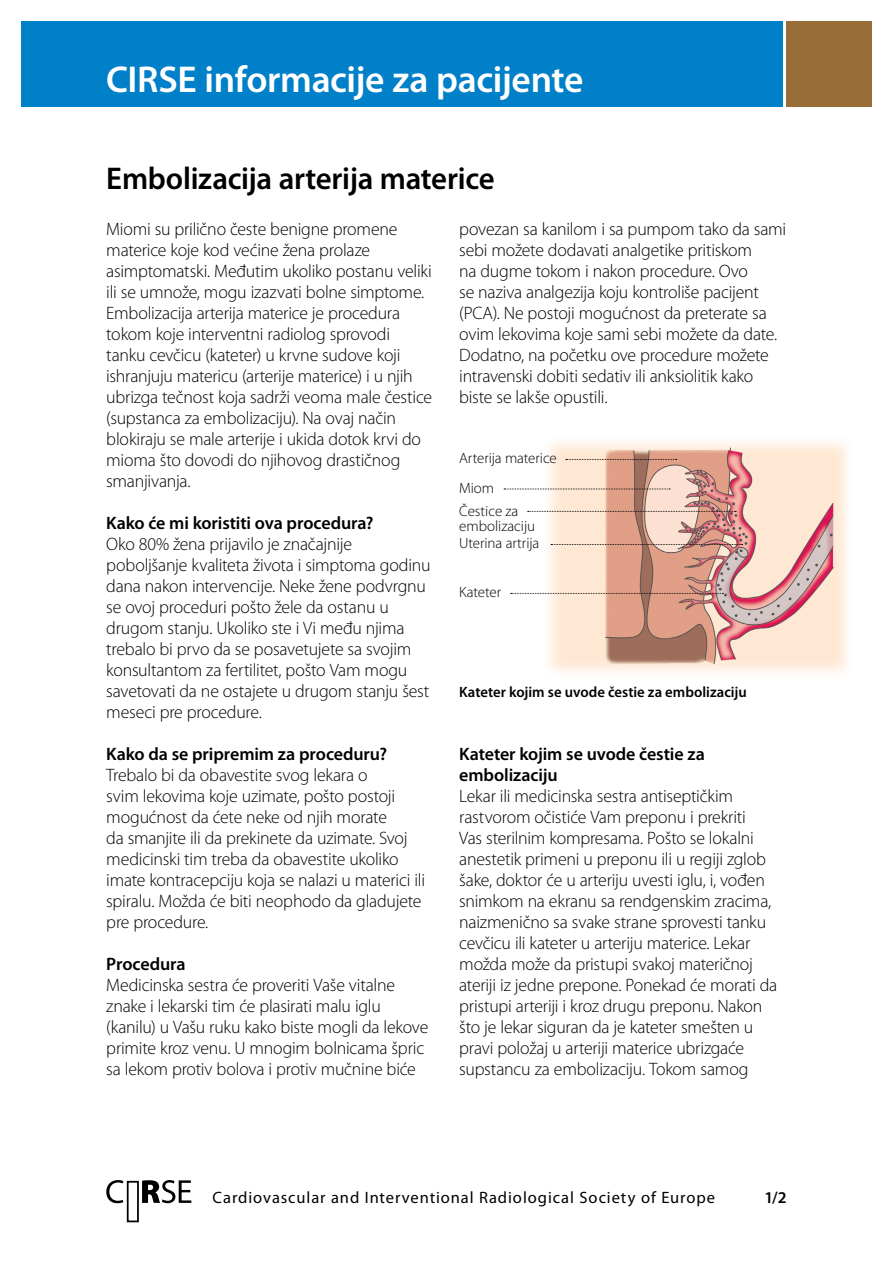
<style>
.page{position:relative;width:893px;height:1263px;background:#fff}
.page>*{position:absolute;margin:0;border:0;box-sizing:border-box;transform-origin:0 0}
.t1{font:600 37.5px "Myriad Pro";letter-spacing:-.01em;color:#fff}
.t2{font:600 31.5px "Myriad Pro";letter-spacing:-.01em;color:#000}
.t3{font:300 18px/21px "Myriad Pro";letter-spacing:-.015em;color:#000}
.t4{font:600 18px/21px "Myriad Pro";letter-spacing:-.005em;color:#000}
.t5{font:16.5px "Myriad Pro";letter-spacing:.055em;color:#000}
.t6{font:600 16.5px "Myriad Pro";color:#000}
.t7{font:300 15px/23.4px "Myriad Pro";color:#000}
.t8{font:600 15px "Myriad Pro";color:#000}
</style>
<div class="page">
<div style="left:127px;top:1181px;width:12px;height:41px;background:#fff;border:2px solid #000"></div>
<svg style="left:106px;top:1180px;width:85px;height:23px"></svg>
<img style="left:531px;top:442px;width:317px;height:231px">
<svg style="left:504px;top:489px;width:166px;height:1px"></svg>
<svg style="left:511px;top:593px;width:212px;height:1px"></svg>
<svg style="left:528px;top:511px;width:208px;height:1px"></svg>
<svg style="left:566px;top:459px;width:111px;height:1px"></svg>
<svg style="left:551px;top:544px;width:192px;height:1px"></svg>
<div style="left:21px;top:21px;width:761px;height:85px;background:#0080c8"></div>
<div style="left:787px;top:21px;width:85px;height:85px;background:#986c36"></div>
<h1 class="t1" style="left:106px;top:59px;width:479px">CIRSE informacije za pacijente</h1>
<h2 class="t2" style="left:106px;top:161px;width:390px">Embolizacija arterija materice</h2>
<p class="t3" style="left:106px;top:218px;width:327px">Miomi su prilično česte benigne promene materice koje kod većine žena prolaze asimptomatski. Međutim ukoliko postanu veliki ili se umnože, mogu izazvati bolne simptome.<br>Embolizacija arterija materice je procedura tokom koje interventni radiolog sprovodi tanku cevčicu (kateter) u krvne sudove koji ishranjuju matericu (arterije materice) i u njih ubrizga tečnost koja sadrži veoma male čestice (supstanca za embolizaciju). Na ovaj način blokiraju se male arterije i ukida dotok krvi do mioma što dovodi do njihovog drastičnog smanjivanja.</p>
<p class="t4" style="left:106px;top:512px;width:269px">Kako će mi koristiti ova procedura?</p>
<p class="t3" style="left:106px;top:533px;width:326px">Oko 80% žena prijavilo je značajnije poboljšanje kvaliteta života i simptoma godinu dana nakon intervencije. Neke žene podvrgnu se ovoj proceduri pošto žele da ostanu u drugom stanju. Ukoliko ste i Vi među njima trebalo bi prvo da se posavetujete sa svojim konsultantom za fertilitet, pošto Vam mogu savetovati da ne ostajete u drugom stanju šest meseci pre procedure.</p>
<p class="t4" style="left:106px;top:743px;width:282px">Kako da se pripremim za proceduru?</p>
<p class="t3" style="left:106px;top:764px;width:320px">Trebalo bi da obavestite svog lekara o<br>svim lekovima koje uzimate, pošto postoji mogućnost da ćete neke od njih morate<br>da smanjite ili da prekinete da uzimate. Svoj medicinski tim treba da obavestite ukoliko imate kontracepciju koja se nalazi u materici ili spiralu. Možda će biti neophodo da gladujete pre procedure.</p>
<p class="t4" style="left:106px;top:953px;width:81px">Procedura</p>
<p class="t3" style="left:106px;top:974px;width:324px">Medicinska sestra će proveriti Vaše vitalne znake i lekarski tim će plasirati malu iglu (kanilu) u Vašu ruku kako biste mogli da lekove primite kroz venu. U mnogim bolnicama špric sa lekom protiv bolova i protiv mučnine biće</p>
<p class="t3" style="left:459px;top:218px;width:329px">povezan sa kanilom i sa pumpom tako da sami sebi možete dodavati analgetike pritiskom<br>na dugme tokom i nakon procedure. Ovo<br>se naziva analgezija koju kontroliše pacijent (PCA). Ne postoji mogućnost da preterate sa ovim lekovima koje sami sebi možete da date.<br>Dodatno, na početku ove procedure možete intravenski dobiti sedativ ili anksiolitik kako biste se lakše opustili.</p>
<p class="t7" style="left:459px;top:447px;width:99px">Arterija materice</p>
<p class="t7" style="left:459px;top:476px;width:61px">Miom<br>Čestice za</p>
<p class="t7" style="left:459px;top:515px;width:77px">embolizaciju</p>
<p class="t7" style="left:459px;top:532px;width:82px">Uterina artrija</p>
<p class="t7" style="left:459px;top:581px;width:43px">Kateter</p>
<p class="t8" style="left:459px;top:684px;width:289px">Kateter kojim se uvode čestie za embolizaciju</p>
<p class="t4" style="left:459px;top:743px;width:247px">Kateter kojim se uvode čestie za embolizaciju</p>
<p class="t3" style="left:459px;top:785px;width:320px">Lekar ili medicinska sestra antiseptičkim rastvorom očistiće Vam preponu i prekriti<br>Vas sterilnim kompresama. Pošto se lokalni anestetik primeni u preponu ili u regiji zglob šake, doktor će u arteriju uvesti iglu, i, vođen snimkom na ekranu sa rendgenskim zracima, naizmenično sa svake strane sprovesti tanku cevčicu ili kateter u arteriju materice. Lekar možda može da pristupi svakoj materičnoj ateriji iz jedne prepone. Ponekad će morati da pristupi arteriji i kroz drugu preponu. Nakon što je lekar siguran da je kateter smešten u pravi položaj u arteriji materice ubrizgaće supstancu za embolizaciju. Tokom samog</p>
<p class="t5" style="left:213px;top:1188px;width:504px">Cardiovascular and Interventional Radiological Society of Europe</p>
<p class="t6" style="left:764px;top:1188px;width:24px">1/2</p>
</div>
